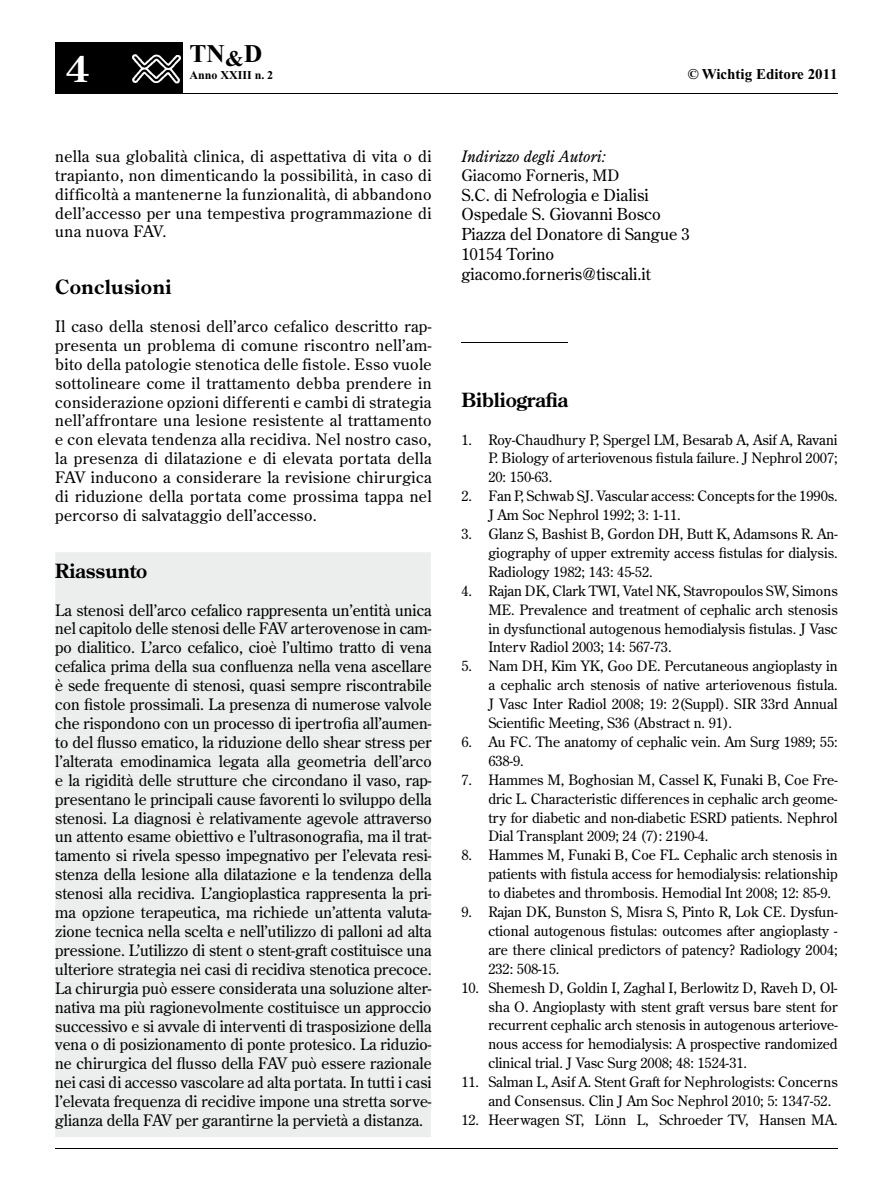
<style>
.page{position:relative;width:893px;height:1191px;background:#fff}
.page>*{position:absolute;margin:0;border:0;box-sizing:border-box;transform-origin:0 0}
.t1{font:700 36px "Century Old Style";color:#fff}
.t2{font:700 25.5px "Times New Roman";color:#000}
.t3{font:700 19.5px "Century Old Style";color:#000}
.t4{font:700 19.5px "Century Old Style";letter-spacing:.02em;color:#000}
.t5{font:16.5px/19.8px "Century Old Style";color:#000}
.t6{font:15.75px/18.9px "Century Old Style";letter-spacing:.02em;color:#000;text-align:justify}
.t7{font:italic 15.75px "Century Old Style";color:#000}
.t8{font:15.75px "Century Old Style";color:#000}
.t9{font:700 15px "Times New Roman";color:#000}
.t10{font:14.25px/18.9px "Century Old Style";color:#000;text-align:justify}
.t11{font:700 12px "Times New Roman";color:#000}
</style>
<div class="page">
<hr style="left:55px;top:93px;width:783px;height:1px;background:#000">
<div style="left:55px;top:43px;width:128px;height:51px;background:#000"></div>
<img style="left:132px;top:54px;width:49px;height:30px">
<hr style="left:55px;top:1147px;width:783px;height:1px;background:#000">
<div style="left:55px;top:552px;width:376px;height:486px;background:#eceded"></div>
<div style="left:55px;top:563px;width:92px;height:15px;background:#eceded"></div>
<div style="left:56px;top:603px;width:375px;height:15px;background:#eceded"></div>
<div style="left:56px;top:622px;width:375px;height:15px;background:#eceded"></div>
<div style="left:55px;top:641px;width:376px;height:15px;background:#eceded"></div>
<div style="left:56px;top:660px;width:375px;height:15px;background:#eceded"></div>
<div style="left:56px;top:679px;width:375px;height:15px;background:#eceded"></div>
<div style="left:56px;top:698px;width:375px;height:15px;background:#eceded"></div>
<div style="left:56px;top:717px;width:375px;height:14px;background:#eceded"></div>
<div style="left:55px;top:736px;width:376px;height:14px;background:#eceded"></div>
<div style="left:55px;top:754px;width:376px;height:15px;background:#eceded"></div>
<div style="left:56px;top:773px;width:375px;height:15px;background:#eceded"></div>
<div style="left:55px;top:792px;width:376px;height:15px;background:#eceded"></div>
<div style="left:56px;top:811px;width:375px;height:15px;background:#eceded"></div>
<div style="left:55px;top:830px;width:376px;height:15px;background:#eceded"></div>
<div style="left:55px;top:849px;width:376px;height:15px;background:#eceded"></div>
<div style="left:56px;top:868px;width:375px;height:12px;background:#eceded"></div>
<div style="left:56px;top:887px;width:375px;height:15px;background:#eceded"></div>
<div style="left:56px;top:906px;width:375px;height:14px;background:#eceded"></div>
<div style="left:55px;top:925px;width:376px;height:14px;background:#eceded"></div>
<div style="left:55px;top:943px;width:376px;height:15px;background:#eceded"></div>
<div style="left:55px;top:962px;width:376px;height:15px;background:#eceded"></div>
<div style="left:56px;top:981px;width:375px;height:15px;background:#eceded"></div>
<div style="left:56px;top:1000px;width:375px;height:15px;background:#eceded"></div>
<div style="left:55px;top:1053px;width:376px;height:84px;background:#eceded"></div>
<div style="left:56px;top:1019px;width:375px;height:15px;background:#eceded"></div>
<div style="left:55px;top:1038px;width:376px;height:15px;background:#eceded"></div>
<div style="left:56px;top:1057px;width:375px;height:15px;background:#eceded"></div>
<div style="left:56px;top:1076px;width:375px;height:15px;background:#eceded"></div>
<div style="left:55px;top:1095px;width:376px;height:14px;background:#eceded"></div>
<div style="left:55px;top:1114px;width:367px;height:14px;background:#eceded"></div>
<hr style="left:461px;top:342px;width:107px;height:1px;background:#000">
<h1 class="t1" style="left:66px;top:45px;width:25px">4</h1>
<h2 class="t2" style="left:190px;top:39px;width:74px">TN<sub>&amp;</sub>D</h2>
<p class="t11" style="left:190px;top:68px;width:85px">Anno XXIII n. 2</p>
<p class="t9" style="left:688px;top:66px;width:151px">© Wichtig Editore 2011</p>
<p class="t6" style="left:55px;top:146px;width:378px">nella sua globalità clinica, di aspettativa di vita o di trapianto, non dimenticando la possibilità, in caso di difficoltà a mantenerne la funzionalità, di abbandono dell’accesso per una tempestiva programmazione di una nuova FAV.</p>
<p class="t4" style="left:55px;top:274px;width:118px">Conclusioni</p>
<p class="t6" style="left:55px;top:316px;width:378px">Il caso della stenosi dell’arco cefalico descritto rap&shy;presenta un problema di comune riscontro nell’am&shy;bito della patologie stenotica delle fistole. Esso vuole sottolineare come il trattamento debba prendere in considerazione opzioni differenti e cambi di strategia nell’affrontare una lesione resistente al trattamento e con elevata tendenza alla recidiva. Nel nostro caso, la presenza di dilatazione e di elevata portata della FAV inducono a considerare la revisione chirurgica di riduzione della portata come prossima tappa nel percorso di salvataggio dell’accesso.</p>
<p class="t3" style="left:55px;top:558px;width:94px">Riassunto</p>
<p class="t6" style="left:55px;top:600px;width:378px">La stenosi dell’arco cefalico rappresenta un’entità unica nel capitolo delle stenosi delle FAV arterovenose in cam&shy;po dialitico. L’arco cefalico, cioè l’ultimo tratto di vena cefalica prima della sua confluenza nella vena ascellare è sede frequente di stenosi, quasi sempre riscontrabile con fistole prossimali. La presenza di numerose valvole che rispondono con un processo di ipertrofia all’aumen&shy;to del flusso ematico, la riduzione dello shear stress per l’alterata emodinamica legata alla geometria dell’arco e la rigidità delle strutture che circondano il vaso, rap&shy;presentano le principali cause favorenti lo sviluppo della stenosi. La diagnosi è relativamente agevole attraverso un attento esame obiettivo e l’ultrasonografia, ma il trat&shy;tamento si rivela spesso impegnativo per l’elevata resi&shy;stenza della lesione alla dilatazione e la tendenza della stenosi alla recidiva. L’angioplastica rappresenta la pri&shy;ma opzione terapeutica, ma richiede un’attenta valuta&shy;zione tecnica nella scelta e nell’utilizzo di palloni ad alta pressione. L’utilizzo di stent o stent-graft costituisce una ulteriore strategia nei casi di recidiva stenotica precoce.<br>La chirurgia può essere considerata una soluzione alter&shy;nativa ma più ragionevolmente costituisce un approccio successivo e si avvale di interventi di trasposizione della vena o di posizionamento di ponte protesico. La riduzio&shy;ne chirurgica del flusso della FAV può essere razionale nei casi di accesso vascolare ad alta portata. In tutti i casi l’elevata frequenza di recidive impone una stretta sorve&shy;glianza della FAV per garantirne la pervietà a distanza.</p>
<p class="t7" style="left:461px;top:146px;width:146px">Indirizzo degli Autori:</p>
<p class="t8" style="left:461px;top:165px;width:160px">Giacomo Forneris, MD</p>
<p class="t5" style="left:461px;top:184px;width:230px">S.C. di Nefrologia e Dialisi<br>Ospedale S. Giovanni Bosco<br>Piazza del Donatore di Sangue 3<br>10154 Torino giacomo.forneris@tiscali.it</p>
<p class="t3" style="left:461px;top:387px;width:108px">bibliografia</p>
<p class="t10" style="left:488px;top:429px;width:351px;text-indent:-27px">1. Roy-Chaudhury P, Spergel LM, Besarab A, Asif A, Ravani P. Biology of arteriovenous fistula failure. J Nephrol 2007; 20: 150-63.</p>
<p class="t10" style="left:488px;top:486px;width:351px;text-indent:-27px">2. Fan P, Schwab SJ. Vascular access: Concepts for the 1990s.<br>J Am Soc Nephrol 1992; 3: 1-11.</p>
<p class="t10" style="left:488px;top:524px;width:351px;text-indent:-27px">3. Glanz S, Bashist B, Gordon DH, Butt K, Adamsons R. An&shy;giography of upper extremity access fistulas for dialysis.<br>Radiology 1982; 143: 45-52.</p>
<p class="t10" style="left:488px;top:580px;width:351px;text-indent:-27px">4. Rajan DK, Clark TwI, Vatel NK, Stavropoulos Sw, Simons ME. Prevalence and treatment of cephalic arch stenosis in dysfunctional autogenous hemodialysis fistulas. J Vasc Interv Radiol 2003; 14: 567-73.</p>
<p class="t10" style="left:488px;top:656px;width:351px;text-indent:-27px">5. Nam DH, Kim YK, Goo DE. Percutaneous angioplasty in a cephalic arch stenosis of native arteriovenous fistula.<br>J Vasc Inter Radiol 2008; 19: 2(Suppl). SIR 33rd Annual Scientific Meeting, S36 (Abstract n. 91).</p>
<p class="t10" style="left:488px;top:732px;width:351px;text-indent:-27px">6. Au FC. The anatomy of cephalic vein. Am Surg 1989; 55:<br>638-9.</p>
<p class="t10" style="left:488px;top:769px;width:351px;text-indent:-27px">7. Hammes M, Boghosian M, Cassel K, Funaki B, Coe Fre&shy;dric L. Characteristic differences in cephalic arch geome&shy;try for diabetic and non-diabetic ESRD patients. Nephrol Dial Transplant 2009; 24 (7): 2190-4.</p>
<p class="t10" style="left:488px;top:845px;width:351px;text-indent:-27px">8. Hammes M, Funaki B, Coe FL. Cephalic arch stenosis in patients with fistula access for hemodialysis: relationship to diabetes and thrombosis. Hemodial Int 2008; 12: 85-9.</p>
<p class="t10" style="left:488px;top:902px;width:351px;text-indent:-27px">9. Rajan DK, Bunston S, Misra S, Pinto R, Lok CE. Dysfun&shy;ctional autogenous fistulas: outcomes after angioplasty - are there clinical predictors of patency? Radiology 2004; 232: 508-15.</p>
<p class="t10" style="left:488px;top:977px;width:351px;text-indent:-27px">10. Shemesh D, Goldin I, zaghal I, Berlowitz D, Raveh D, Ol&shy;sha O. Angioplasty with stent graft versus bare stent for recurrent cephalic arch stenosis in autogenous arteriove&shy;nous access for hemodialysis: A prospective randomized clinical trial. J Vasc Surg 2008; 48: 1524-31.</p>
<p class="t10" style="left:488px;top:1072px;width:351px;text-indent:-27px">11. Salman L, Asif A. Stent Graft for Nephrologists: Concerns and Consensus. Clin J Am Soc Nephrol 2010; 5: 1347-52.</p>
<p class="t10" style="left:461px;top:1110px;width:378px">12. Heerwagen ST, Lönn L, Schroeder TV, Hansen MA.</p>
</div>
